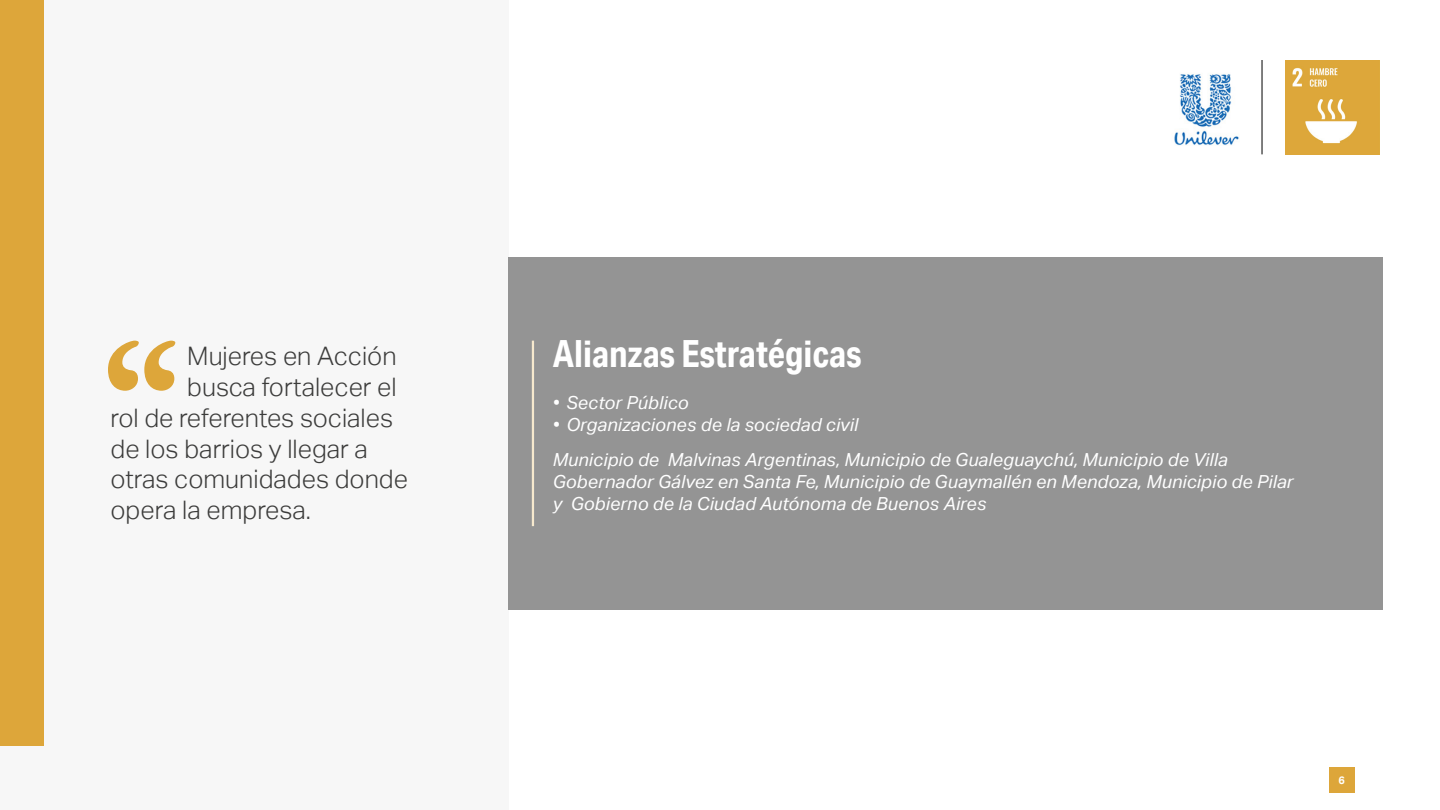
<style>
.page{position:relative;width:1440px;height:810px;background:#fff}
.page>*{position:absolute;margin:0;border:0;box-sizing:border-box;transform-origin:0 0}
.t1{font:700 37.5px "Aktiv Grotesk Cd";color:#fff}
.t2{font:300 25.5px "Aktiv Grotesk";color:#3c3c3b}
.t3{font:italic 18px/35.2px "Aktiv Grotesk";letter-spacing:.01em;color:#fff}
.t4{font:700 10.88px "Aktiv Grotesk";color:#fff}
</style>
<div class="page">
<div style="left:1329px;top:767px;width:25px;height:26px;background:#dda63a"></div>
<img style="left:1285px;top:60px;width:95px;height:95px">
<hr style="left:1262px;top:60px;width:1px;height:94px;background:#000">
<img style="left:1174px;top:74px;width:65px;height:72px">
<div style="left:0;top:0;width:508px;height:810px;background:#f7f7f7"></div>
<div style="left:0;top:0;width:44px;height:746px;background:#dda63a"></div>
<div style="left:508px;top:257px;width:874px;height:353px;background:#949494"></div>
<hr style="left:532px;top:341px;width:2px;height:185px;background:#f7e9ce">
<svg style="left:108px;top:341px;width:67px;height:50px"></svg>
<h2 class="t2" style="left:187px;top:342px;width:211px">Mujeres en Acción</h2>
<h2 class="t2" style="left:187px;top:372px;width:211px">busca fortalecer el</h2>
<h2 class="t2" style="left:111px;top:403px;width:284px">rol de referentes sociales</h2>
<h2 class="t2" style="left:111px;top:434px;width:259px">de los barrios y llegar a</h2>
<h2 class="t2" style="left:111px;top:465px;width:299px">otras comunidades donde</h2>
<h2 class="t2" style="left:111px;top:496px;width:202px">opera la empresa.</h2>
<h1 class="t1" style="left:553px;top:331px;width:310px">Alianzas Estratégicas</h1>
<p class="t3" style="left:553px;top:386px;width:137px">• Sector Público</p>
<p class="t3" style="left:553px;top:407px;width:676px">• Organizaciones de la sociedad civil<br>Municipio de Malvinas Argentinas, Municipio de Gualeguaychú, Municipio de Villa</p>
<p class="t3" style="left:553px;top:471px;width:742px;line-height:21.8px">Gobernador Gálvez en Santa Fe, Municipio de Guaymallén en Mendoza, Municipio de Pilar y Gobierno de la Ciudad Autónoma de Buenos Aires</p>
<p class="t4" style="left:1338px;top:774px;width:8px">6</p>
</div>
